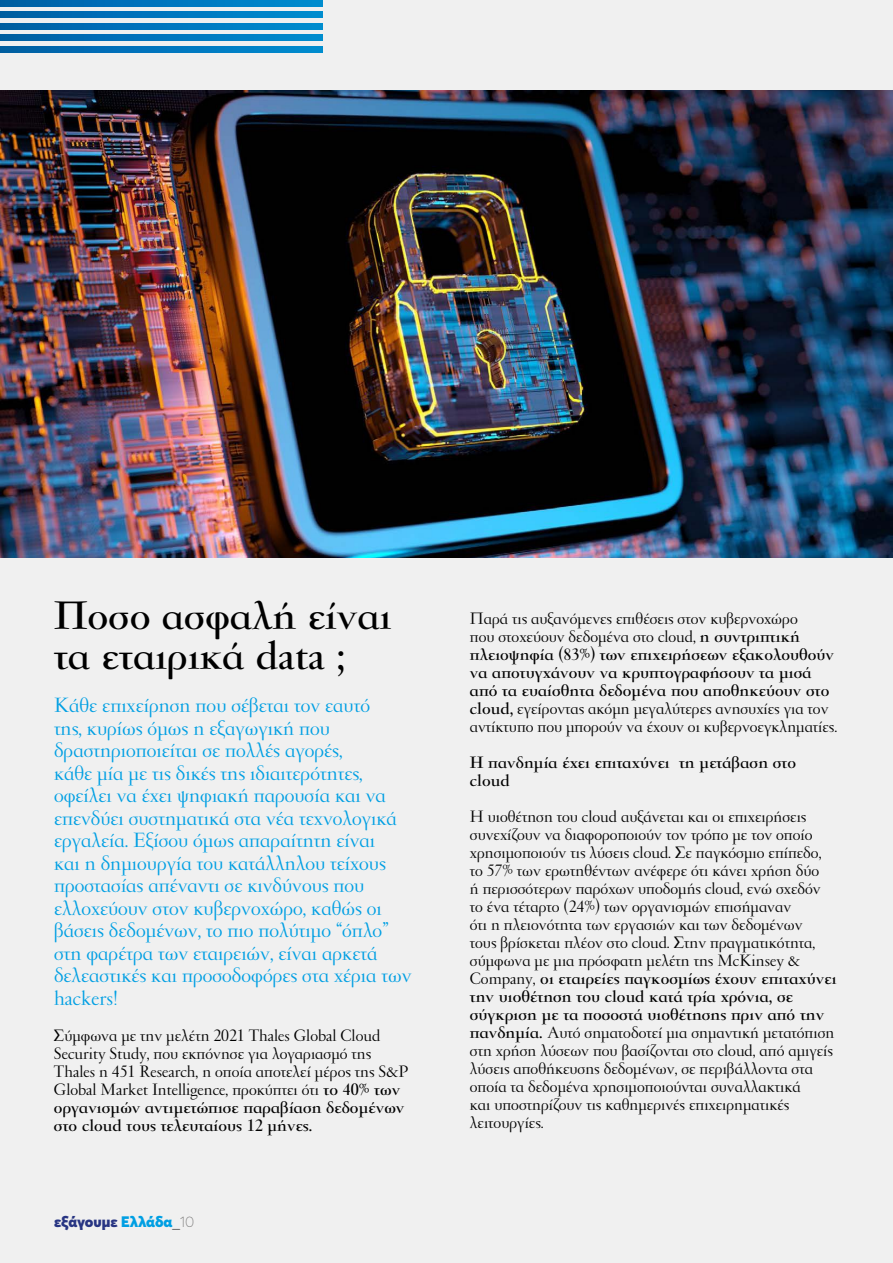
<style>
.page{position:relative;width:893px;height:1263px;background:#f0f0f0}
.page>*{position:absolute;margin:0;border:0;box-sizing:border-box;transform-origin:0 0}
.t1{font:700 43.5px/40.5px "PF Garamond Classic";color:#000}
.t2{font:22.5px/22.5px "PF Garamond Classic";color:#009fe3}
.t3{font:18px/18px "PF Garamond Classic";color:#000}
.t4{font:700 18px/18px "PF Garamond Classic";color:#000}
.t5{font:900 15px "Averta";color:#283583}
.s1{font-weight:700}
.s2{color:#009fe3}
.s3{font-family:"PF Garamond Classic";font-weight:400;color:#000}
.s4{font-weight:100;color:#706f6f}
</style>
<div class="page">
<svg style="left:0;top:46px;width:322px;height:6px"></svg>
<svg style="left:0;top:23px;width:322px;height:6px"></svg>
<svg style="left:0;top:0;width:322px;height:6px"></svg>
<svg style="left:0;top:35px;width:322px;height:6px"></svg>
<svg style="left:0;top:12px;width:322px;height:6px"></svg>
<img style="left:0;top:90px;width:893px;height:467px">
<h1 class="t1" style="left:54px;top:596px;width:339px">Ποσο ασφαλή είναι τα εταιρικά data ;</h1>
<p class="t2" style="left:54px;top:695px;width:359px">Κάθε επιχείρηση που σέβεται τον εαυτό<br>της, κυρίως όμως η εξαγωγική που δραστηριοποιείται σε πολλές αγορές,<br>κάθε μία με τις δικές της ιδιαιτερότητες, οφείλει να έχει ψηφιακή παρουσία και να επενδύει συστηματικά στα νέα τεχνολογικά εργαλεία. Εξίσου όμως απαραίτητη είναι<br>και η δημιουργία του κατάλληλου τείχους προστασίας απέναντι σε κινδύνους που ελλοχεύουν στον κυβερνοχώρο, καθώς οι βάσεις δεδομένων, το πιο πολύτιμο “όπλο” στη φαρέτρα των εταιρειών, είναι αρκετά δελεαστικές και προσοδοφόρες στα χέρια των hackers!</p>
<p class="t3" style="left:54px;top:1027px;width:356px">Σύμφωνα με την μελέτη 2021 Thales Global Cloud Security Study, που εκπόνησε για λογαριασμό της Thales η 451 Research, η οποία αποτελεί μέρος της S&amp;P Global Market Intelligence, προκύπτει ότι <span class="s1">το 40% των οργανισμών αντιμετώπισε παραβίαση δεδομένων στο cloud τους τελευταίους 12 μήνες.</span></p>
<p class="t5" style="left:54px;top:1211px;width:142px">εξάγουμε <span class="s2">Ελλάδα</span><span class="s3">_</span><span class="s4">10</span></p>
<p class="t3" style="left:470px;top:610px;width:369px">Παρά τις αυξανόμενες επιθέσεις στον κυβερνοχώρο<br>που στοχεύουν δεδομένα στο cloud, <span class="s1">η συντριπτική πλειοψηφία (83%) των επιχειρήσεων εξακολουθούν να αποτυγχάνουν να κρυπτογραφήσουν τα μισά από τα ευαίσθητα δεδομένα που αποθηκεύουν στο cloud,</span> εγείροντας ακόμη μεγαλύτερες ανησυχίες για τον αντίκτυπο που μπορούν να έχουν οι κυβερνοεγκληματίες.</p>
<p class="t4" style="left:470px;top:754px;width:328px">Η πανδημία έχει επιταχύνει τη μετάβαση στο cloud</p>
<p class="t3" style="left:470px;top:808px;width:368px">Η υιοθέτηση του cloud αυξάνεται και οι επιχειρήσεις συνεχίζουν να διαφοροποιούν τον τρόπο με τον οποίο χρησιμοποιούν τις λύσεις cloud. Σε παγκόσμιο επίπεδο, το 57% των ερωτηθέντων ανέφερε ότι κάνει χρήση δύο<br>ή περισσότερων παρόχων υποδομής cloud, ενώ σχεδόν το ένα τέταρτο (24%) των οργανισμών επισήμαναν<br>ότι η πλειονότητα των εργασιών και των δεδομένων<br>τους βρίσκεται πλέον στο cloud. Στην πραγματικότητα, σύμφωνα με μια πρόσφατη μελέτη της McKinsey &amp; Company, <span class="s1">οι εταιρείες παγκοσμίως έχουν επιταχύνει την υιοθέτηση του cloud κατά τρία χρόνια, σε σύγκριση με τα ποσοστά υιοθέτησης πριν από την πανδημία.</span> Αυτό σηματοδοτεί μια σημαντική μετατόπιση στη χρήση λύσεων που βασίζονται στο cloud, από αμιγείς λύσεις αποθήκευσης δεδομένων, σε περιβάλλοντα στα οποία τα δεδομένα χρησιμοποιούνται συναλλακτικά<br>και υποστηρίζουν τις καθημερινές επιχειρηματικές λειτουργίες.</p>
</div>
